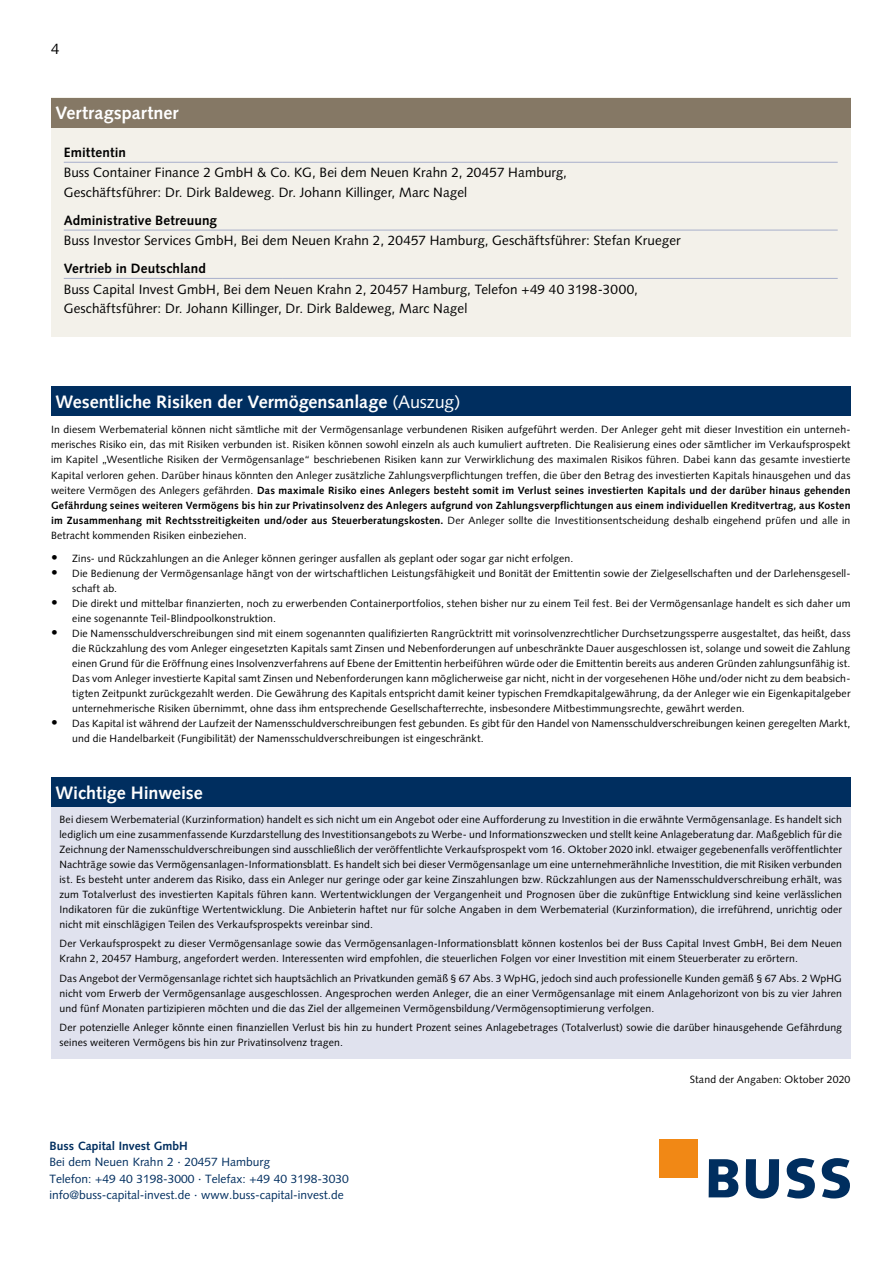
<style>
.page{position:relative;width:893px;height:1263px;background:#fff}
.page>*{position:absolute;margin:0;border:0;box-sizing:border-box;transform-origin:0 0}
.t1{font:700 18px "Syntax LT Std";letter-spacing:-.005em;color:#fff}
.t2{font:15px "Syntax LT Std";color:#000}
.t3{font:13.5px/19.5px "Syntax LT Std";letter-spacing:.005em;color:#000}
.t4{font:700 13.5px "Syntax LT Std";letter-spacing:.01em;color:#000}
.t5{font:12px/16.5px "Syntax LT Std";color:#002e5f}
.t6{font:700 12px "Syntax LT Std";color:#002e5f}
.t7{font:10.5px/15px "Syntax LT Std";letter-spacing:.015em;color:#000}
.s1{font-weight:400}
.s2{font-weight:700}
.s3{font-size:13.5px}
</style>
<div class="page">
<div style="left:51px;top:386px;width:799px;height:30px;background:#002e5f"></div>
<div style="left:51px;top:785px;width:799px;height:274px;background:#e0e2ee"></div>
<div style="left:51px;top:777px;width:799px;height:30px;background:#002e5f"></div>
<div style="left:659px;top:1140px;width:38px;height:38px;background:#f18815"></div>
<svg style="left:709px;top:1159px;width:29px;height:38px"></svg>
<svg style="left:746px;top:1159px;width:33px;height:39px"></svg>
<svg style="left:787px;top:1158px;width:28px;height:40px"></svg>
<svg style="left:822px;top:1158px;width:28px;height:40px"></svg>
<div style="left:51px;top:98px;width:799px;height:239px;background:#f3f1ea"></div>
<hr style="left:64px;top:162px;width:219px;height:1px;background:#a7afcb">
<hr style="left:283px;top:162px;width:555px;height:1px;background:#a7afcb">
<hr style="left:64px;top:230px;width:219px;height:1px;background:#a7afcb">
<hr style="left:283px;top:230px;width:555px;height:1px;background:#a7afcb">
<hr style="left:64px;top:278px;width:219px;height:1px;background:#a7afcb">
<hr style="left:283px;top:278px;width:555px;height:1px;background:#a7afcb">
<div style="left:51px;top:98px;width:799px;height:30px;background:#857865"></div>
<h2 class="t2" style="left:51px;top:40px;width:10px">4</h2>
<h1 class="t1" style="left:55px;top:103px;width:125px">Vertragspartner</h1>
<p class="t4" style="left:64px;top:145px;width:64px">Emittentin</p>
<p class="t3" style="left:64px;top:163px;width:505px">Buss Container Finance 2 GmbH &amp; Co. KG, Bei dem Neuen Krahn 2, 20457 Hamburg,<br>Geschäftsführer: Dr. Dirk Baldeweg. Dr. Johann Killinger, Marc Nagel</p>
<p class="t4" style="left:64px;top:213px;width:155px">Administrative Betreuung</p>
<p class="t3" style="left:64px;top:231px;width:618px">Buss Investor Services GmbH, Bei dem Neuen Krahn 2, 20457 Hamburg, Geschäftsführer: Stefan Krueger</p>
<p class="t4" style="left:64px;top:261px;width:144px">Vertrieb in Deutschland</p>
<p class="t3" style="left:64px;top:279px;width:576px">Buss Capital Invest GmbH, Bei dem Neuen Krahn 2, 20457 Hamburg, Telefon +49 40 3198-3000,<br>Geschäftsführer: Dr. Johann Killinger, Dr. Dirk Baldeweg, Marc Nagel</p>
<h1 class="t1" style="left:55px;top:391px;width:407px">Wesentliche Risiken der Vermögensanlage <span class="s1">(Auszug)</span></h1>
<p class="t7" style="left:51px;top:422px;width:801px;text-align:justify">In diesem Werbematerial können nicht sämtliche mit der Vermögensanlage verbundenen Risiken aufgeführt werden. Der Anleger geht mit dieser Investition ein unterneh&shy;merisches Risiko ein, das mit Risiken verbunden ist. Risiken können sowohl einzeln als auch kumuliert auftreten. Die Realisierung eines oder sämtlicher im Verkaufsprospekt im Kapitel „Wesentliche Risiken der Vermögensanlage“ beschriebenen Risiken kann zur Verwirklichung des maximalen Risikos führen. Dabei kann das gesamte investierte Kapital verloren gehen. Darüber hinaus könnten den Anleger zusätzliche Zahlungsverpflichtungen treffen, die über den Betrag des investierten Kapitals hinausgehen und das weitere Vermögen des Anlegers gefährden. <span class="s2">Das maximale Risiko eines Anlegers besteht somit im Verlust seines investierten Kapitals und der darüber hinaus gehenden Gefährdung seines weiteren Vermögens bis hin zur Privatinsolvenz des Anlegers aufgrund von Zahlungsverpflichtungen aus einem individuellen Kreditvertrag, aus Kosten im Zusammenhang mit Rechtsstreitigkeiten und/oder aus Steuerberatungskosten.</span> Der Anleger sollte die Investitionsentscheidung deshalb eingehend prüfen und alle in Betracht kommenden Risiken einbeziehen.</p>
<p class="t7" style="left:51px;top:551px;width:524px"><span class="s3">•</span> Zins- und Rückzahlungen an die Anleger können geringer ausfallen als geplant oder sogar gar nicht erfolgen.</p>
<p class="t7" style="left:72px;top:566px;width:780px;text-indent:-21px"><span class="s3">•</span> Die Bedienung der Vermögensanlage hängt von der wirtschaftlichen Leistungsfähigkeit und Bonität der Emittentin sowie der Zielgesellschaften und der Darlehensgesell&shy;schaft ab.</p>
<p class="t7" style="left:72px;top:596px;width:780px;text-indent:-21px"><span class="s3">•</span> Die direkt und mittelbar finanzierten, noch zu erwerbenden Containerportfolios, stehen bisher nur zu einem Teil fest. Bei der Vermögensanlage handelt es sich daher um eine sogenannte Teil-Blindpoolkonstruktion.</p>
<p class="t7" style="left:72px;top:626px;width:780px;text-align:justify;text-indent:-21px"><span class="s3">•</span> Die Namensschuldverschreibungen sind mit einem sogenannten qualifizierten Rangrücktritt mit vorinsolvenzrechtlicher Durchsetzungssperre ausgestaltet, das heißt, dass die Rückzahlung des vom Anleger eingesetzten Kapitals samt Zinsen und Nebenforderungen auf unbeschränkte Dauer ausgeschlossen ist, solange und soweit die Zahlung einen Grund für die Eröffnung eines Insolvenzverfahrens auf Ebene der Emittentin herbeiführen würde oder die Emittentin bereits aus anderen Gründen zahlungsunfähig ist.<br>Das vom Anleger investierte Kapital samt Zinsen und Nebenforderungen kann möglicherweise gar nicht, nicht in der vorgesehenen Höhe und/oder nicht zu dem beabsich&shy;tigten Zeitpunkt zurückgezahlt werden. Die Gewährung des Kapitals entspricht damit keiner typischen Fremdkapitalgewährung, da der Anleger wie ein Eigenkapitalgeber unternehmerische Risiken übernimmt, ohne dass ihm entsprechende Gesellschafterrechte, insbesondere Mitbestimmungsrechte, gewährt werden.</p>
<p class="t7" style="left:72px;top:716px;width:780px;text-indent:-21px"><span class="s3">•</span> Das Kapital ist während der Laufzeit der Namensschuldverschreibungen fest gebunden. Es gibt für den Handel von Namensschuldverschreibungen keinen geregelten Markt, und die Handelbarkeit (Fungibilität) der Namensschuldverschreibungen ist eingeschränkt.</p>
<h1 class="t1" style="left:55px;top:782px;width:149px">Wichtige Hinweise</h1>
<p class="t7" style="left:60px;top:812px;width:784px;text-align:justify">Bei diesem Werbematerial (Kurzinformation) handelt es sich nicht um ein Angebot oder eine Aufforderung zu Investition in die erwähnte Vermögensanlage. Es handelt sich lediglich um eine zusammenfassende Kurzdarstellung des Investitionsangebots zu Werbe- und Informationszwecken und stellt keine Anlageberatung dar. Maßgeblich für die Zeichnung der Namensschuldverschreibungen sind ausschließlich der veröffentlichte Verkaufsprospekt vom 16. Oktober 2020 inkl. etwaiger gegebenenfalls veröffentlichter Nachträge sowie das Vermögensanlagen-Informationsblatt. Es handelt sich bei dieser Vermögensanlage um eine unternehmerähnliche Investition, die mit Risiken verbunden ist. Es besteht unter anderem das Risiko, dass ein Anleger nur geringe oder gar keine Zinszahlungen bzw. Rückzahlungen aus der Namensschuldverschreibung erhält, was zum Totalverlust des investierten Kapitals führen kann. Wertentwicklungen der Vergangenheit und Prognosen über die zukünftige Entwicklung sind keine verlässlichen Indikatoren für die zukünftige Wertentwicklung. Die Anbieterin haftet nur für solche Angaben in dem Werbematerial (Kurzinformation), die irreführend, unrichtig oder nicht mit einschlägigen Teilen des Verkaufsprospekts vereinbar sind.</p>
<p class="t7" style="left:60px;top:936px;width:784px">Der Verkaufsprospekt zu dieser Vermögensanlage sowie das Vermögensanlagen-Informationsblatt können kostenlos bei der Buss Capital Invest GmbH, Bei dem Neuen<br>Krahn 2, 20457 Hamburg, angefordert werden. Interessenten wird empfohlen, die steuerlichen Folgen vor einer Investition mit einem Steuerberater zu erörtern.</p>
<p class="t7" style="left:60px;top:970px;width:784px;text-align:justify">Das Angebot der Vermögensanlage richtet sich hauptsächlich an Privatkunden gemäß § 67 Abs. 3 WpHG, jedoch sind auch professionelle Kunden gemäß § 67 Abs. 2 WpHG nicht vom Erwerb der Vermögensanlage ausgeschlossen. Angesprochen werden Anleger, die an einer Vermögensanlage mit einem Anlagehorizont von bis zu vier Jahren und fünf Monaten partizipieren möchten und die das Ziel der allgemeinen Vermögensbildung/Vermögensoptimierung verfolgen.</p>
<p class="t7" style="left:60px;top:1020px;width:784px">Der potenzielle Anleger könnte einen finanziellen Verlust bis hin zu hundert Prozent seines Anlagebetrages (Totalverlust) sowie die darüber hinausgehende Gefährdung seines weiteren Vermögens bis hin zur Privatinsolvenz tragen.</p>
<p class="t6" style="left:50px;top:1139px;width:140px">Buss Capital Invest GmbH</p>
<p class="t5" style="left:50px;top:1154px;width:301px">Bei dem Neuen Krahn 2 · 20457 Hamburg<br>Telefon: +49 40 3198-3000 · Telefax: +49 40 3198-3030 info@buss-capital-invest.de · www.buss-capital-invest.de</p>
<p class="t7" style="left:690px;top:1071px;width:162px">Stand der Angaben: Oktober 2020</p>
</div>
